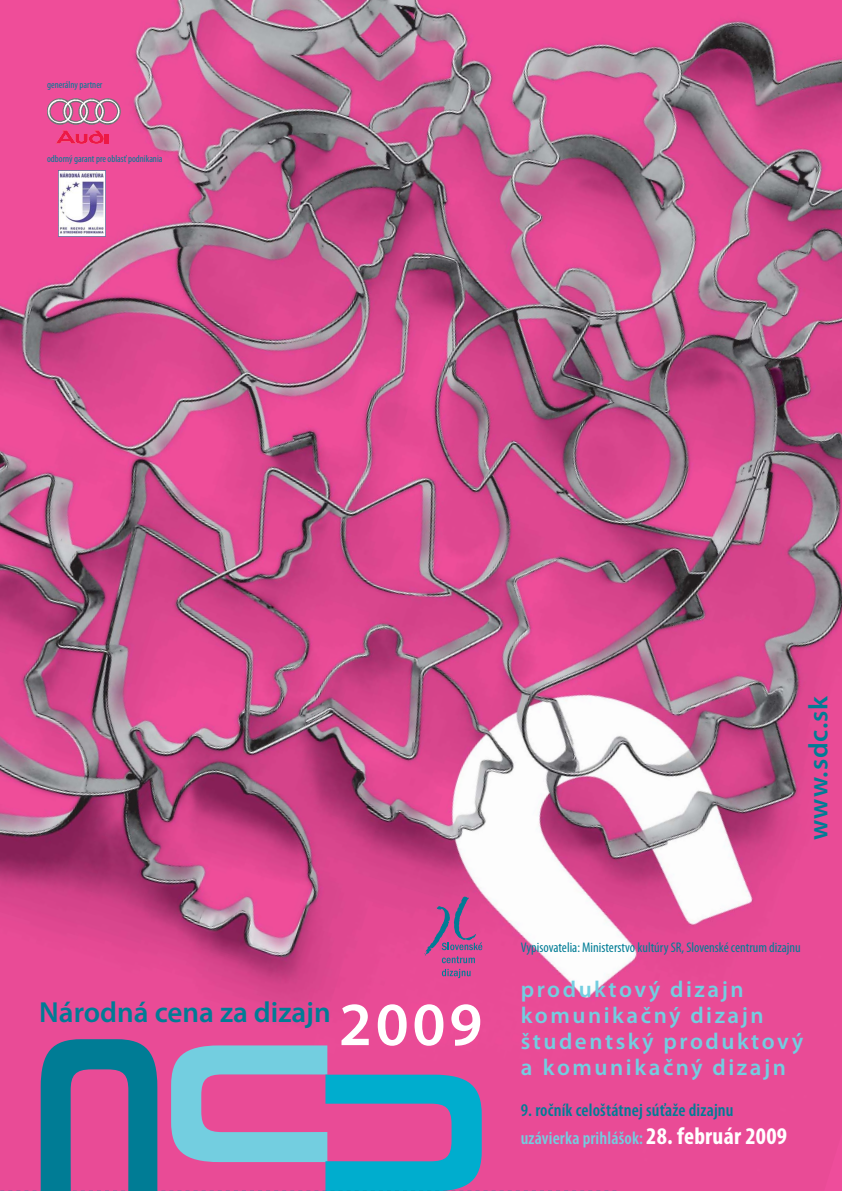
<style>
.page{position:relative;width:842px;height:1191px;background:#fff}
.page>*{position:absolute;margin:0;border:0;box-sizing:border-box;transform-origin:0 0}
.t1{font:600 29.1px "Myriad Pro";color:#007c95}
.t2{font:600 27px "Myriad Pro";letter-spacing:.03em;color:#007c95}
.t3{font:600 23px/26px "Myriad Pro";letter-spacing:.11em;color:#73cee0}
.t4{font:600 condensed 18px/28px "Myriad Pro";letter-spacing:.01em;color:#007c95}
.t5{font:condensed 14px "Myriad Pro";color:#007c95}
.t6{font:condensed 10px "Myriad Pro";color:#007c95}
.s1{font-size:61.7px;color:#fff}
.s2{color:#73cee0}
.s3{font-weight:700;font-size:24px;color:#fff}
</style>
<div class="page">
<img style="left:0;top:0;width:842px;height:1191px">
<svg style="left:424px;top:896px;width:58px;height:67px;background:#bb5293"></svg>
<svg style="left:442px;top:969px;width:28px;height:9px"></svg>
<svg style="left:56px;top:130px;width:53px;height:14px"></svg>
<svg style="left:47px;top:99px;width:73px;height:25px;background:#c87ea1"></svg>
<img style="left:58px;top:171px;width:48px;height:66px">
<svg style="left:0;top:1039px;width:616px;height:152px;background:#a76aa4"></svg>
<p class="t6" style="left:47px;top:81px;width:57px">generálny partner</p>
<p class="t6" style="left:47px;top:155px;width:117px">odborný garant pre oblasť podnikania</p>
<p class="t2" style="left:808px;top:840px;width:146px;rotate:-90deg">www.sdc.sk</p>
<p class="t1" style="left:39px;top:1001px;width:444px">Národná cena za dizajn <span class="s1">2009</span></p>
<p class="t5" style="left:520px;top:941px;width:281px">Vypisovatelia: Ministerstvo kultúry SR, Slovenské centrum dizajnu</p>
<p class="t3" style="left:520px;top:978px;width:284px">produktový dizajn komunikačný dizajn študentský produktový a komunikačný dizajn</p>
<p class="t4" style="left:520px;top:1098px;width:268px">9. ročník celoštátnej súťaže dizajnu <span class="s2">uzávierka prihlášok:</span> <span class="s3">28. február 2009</span></p>
</div>
